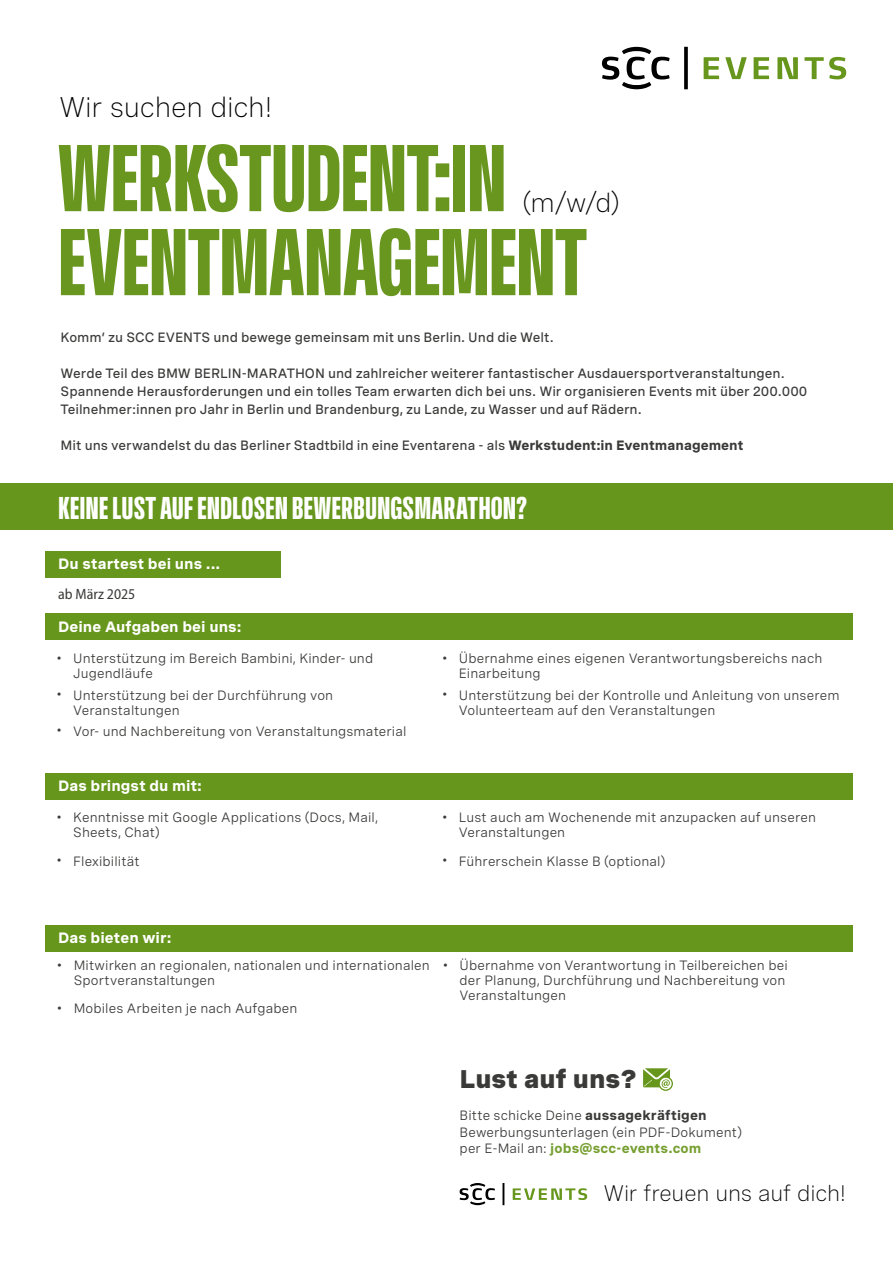
<style>
.page{position:relative;width:893px;height:1263px;background:#fff}
.page>*{position:absolute;margin:0;border:0;box-sizing:border-box;transform-origin:0 0}
.t1{font:94.5px "SCC Events Spezia Headline";letter-spacing:-.015em;color:#69961e}
.Absatzformat_1{font:31.5px "SCC Events Spezia Headline";color:#fff}
.t2{font:28.5px "SCC Events Spezia";letter-spacing:-.01em;color:#000}
.t3{font:27px "SCC Events Spezia";color:#000}
.Absatzformat_1-2{font:900 25.5px "SCC Events Spezia";color:#3a3a39}
.t4{font:22.5px "SCC Events Spezia";letter-spacing:-.01em;color:#000}
.Absatzformat_1-3{font:700 15px "SCC Events Spezia";letter-spacing:.005em;color:#fff}
.Absatzformat_1-4{font:semi-condensed 15px "Myriad Pro";color:#3a3a39}
.Absatzformat_1-5{font:13.5px/15px "SCC Events Spezia";letter-spacing:.01em;color:#3a3a39}
.Absatzformat_1-6{font:500 13.5px/18px "SCC Events Spezia";color:#3a3a39}
.Absatzformat_1-7{font:700 13.5px "SCC Events Spezia";letter-spacing:.01em;color:#779f31}
.s1{font-weight:700}
.s2{font-weight:400;color:#3a3a39}
</style>
<div class="page">
<div style="left:0;top:483px;width:893px;height:47px;background:#66961b"></div>
<div style="left:45px;top:551px;width:236px;height:26px;background:#66961b"></div>
<div style="left:45px;top:614px;width:808px;height:26px;background:#66961b"></div>
<div style="left:45px;top:773px;width:808px;height:26px;background:#66961b"></div>
<div style="left:45px;top:925px;width:808px;height:26px;background:#66961b"></div>
<svg style="left:643px;top:1068px;width:30px;height:23px"></svg>
<svg style="left:513px;top:1188px;width:74px;height:12px"></svg>
<svg style="left:460px;top:1183px;width:35px;height:22px"></svg>
<hr style="left:502px;top:1183px;width:2px;height:22px;background:#000">
<svg style="left:704px;top:57px;width:142px;height:22px"></svg>
<svg style="left:602px;top:47px;width:68px;height:42px"></svg>
<svg style="left:684px;top:47px;width:4px;height:42px"></svg>
<p class="t2" style="left:59px;top:86px;width:215px">Wir suchen dich!</p>
<p class="t1" style="left:58px;top:106px;width:451px">WERKSTUDENT:IN</p>
<p class="t1" style="left:58px;top:190px;width:531px">EVENTMANAGEMENT</p>
<p class="t3" style="left:523px;top:183px;width:99px">(m/w/d)</p>
<p class="Absatzformat_1-6" style="left:61px;top:328px;width:495px">Komm’ zu SCC EVENTS und bewege gemeinsam mit uns Berlin. Und die Welt.</p>
<p class="Absatzformat_1-6" style="left:61px;top:364px;width:748px">Werde Teil des BMW BERLIN-MARATHON und zahlreicher weiterer fantastischer Ausdauersportveranstaltungen.<br>Spannende Herausforderungen und ein tolles Team erwarten dich bei uns. Wir organisieren Events mit über 200.000<br>Teilnehmer:innen pro Jahr in Berlin und Brandenburg, zu Lande, zu Wasser und auf Rädern.</p>
<p class="Absatzformat_1-6" style="left:61px;top:436px;width:684px">Mit uns verwandelst du das Berliner Stadtbild in eine Eventarena - als <span class="s1">Werkstudent:in Eventmanagement</span></p>
<p class="Absatzformat_1" style="left:58px;top:483px;width:471px">KEINE LUST AUF ENDLOSEN BEWERBUNGSMARATHON?</p>
<p class="Absatzformat_1-3" style="left:58px;top:552px;width:164px">Du startest bei uns ...</p>
<p class="Absatzformat_1-4" style="left:58px;top:585px;width:79px">ab März 2025</p>
<p class="Absatzformat_1-3" style="left:58px;top:615px;width:185px">Deine Aufgaben bei uns:</p>
<p class="Absatzformat_1-4" style="left:57px;top:647px;width:6px">•</p>
<p class="Absatzformat_1-5" style="left:73px;top:651px;width:301px">Unterstützung im Bereich Bambini, Kinder- und<br>Jugendläufe</p>
<p class="Absatzformat_1-4" style="left:443px;top:647px;width:6px">•</p>
<p class="Absatzformat_1-5" style="left:459px;top:651px;width:365px">Übernahme eines eigenen Verantwortungsbereichs nach<br>Einarbeitung</p>
<p class="Absatzformat_1-4" style="left:57px;top:684px;width:6px">•</p>
<p class="Absatzformat_1-5" style="left:73px;top:687px;width:261px">Unterstützung bei der Durchführung von<br>Veranstaltungen</p>
<p class="Absatzformat_1-4" style="left:443px;top:684px;width:6px">•</p>
<p class="Absatzformat_1-5" style="left:459px;top:687px;width:382px">Unterstützung bei der Kontrolle und Anleitung von unserem<br>Volunteerteam auf den Veranstaltungen</p>
<p class="Absatzformat_1-4" style="left:57px;top:720px;width:6px">•</p>
<p class="Absatzformat_1-5" style="left:73px;top:723px;width:335px">Vor- und Nachbereitung von Veranstaltungsmaterial</p>
<p class="Absatzformat_1-3" style="left:58px;top:774px;width:145px">Das bringst du mit:</p>
<p class="Absatzformat_1-4" style="left:57px;top:806px;width:6px">•</p>
<p class="Absatzformat_1-5" style="left:73px;top:810px;width:306px">Kenntnisse mit Google Applications (Docs, Mail,<br>Sheets, Chat)</p>
<p class="Absatzformat_1-4" style="left:443px;top:806px;width:6px">•</p>
<p class="Absatzformat_1-5" style="left:459px;top:810px;width:359px">Lust auch am Wochenende mit anzupacken auf unseren<br>Veranstaltungen</p>
<p class="Absatzformat_1-4" style="left:57px;top:850px;width:6px">•</p>
<p class="Absatzformat_1-5" style="left:73px;top:854px;width:68px">Flexibilität</p>
<p class="Absatzformat_1-4" style="left:443px;top:850px;width:6px">•</p>
<p class="Absatzformat_1-5" style="left:459px;top:854px;width:208px">Führerschein Klasse B (optional)</p>
<p class="Absatzformat_1-3" style="left:58px;top:926px;width:115px">Das bieten wir:</p>
<p class="Absatzformat_1-4" style="left:57px;top:954px;width:6px">•</p>
<p class="Absatzformat_1-5" style="left:74px;top:958px;width:358px">Mitwirken an regionalen, nationalen und internationalen<br>Sportveranstaltungen</p>
<p class="Absatzformat_1-4" style="left:443px;top:954px;width:6px">•</p>
<p class="Absatzformat_1-5" style="left:460px;top:958px;width:330px">Übernahme von Verantwortung in Teilbereichen bei der Planung, Durchführung und Nachbereitung von<br>Veranstaltungen</p>
<p class="Absatzformat_1-4" style="left:57px;top:997px;width:6px">•</p>
<p class="Absatzformat_1-5" style="left:74px;top:1001px;width:225px">Mobiles Arbeiten je nach Aufgaben</p>
<p class="Absatzformat_1-2" style="left:460px;top:1059px;width:179px">Lust auf uns?</p>
<p class="Absatzformat_1-5" style="left:460px;top:1107px;width:284px;line-height:16.2px">Bitte schicke Deine <span class="s1">aussagekräftigen<br></span>Bewerbungsunterlagen (ein PDF-Dokument)</p>
<p class="Absatzformat_1-7" style="left:460px;top:1138px;width:243px"><span class="s2">per E-Mail an:</span> jobs@scc-events.com</p>
<p class="t4" style="left:603px;top:1177px;width:245px">Wir freuen uns auf dich!</p>
</div>
